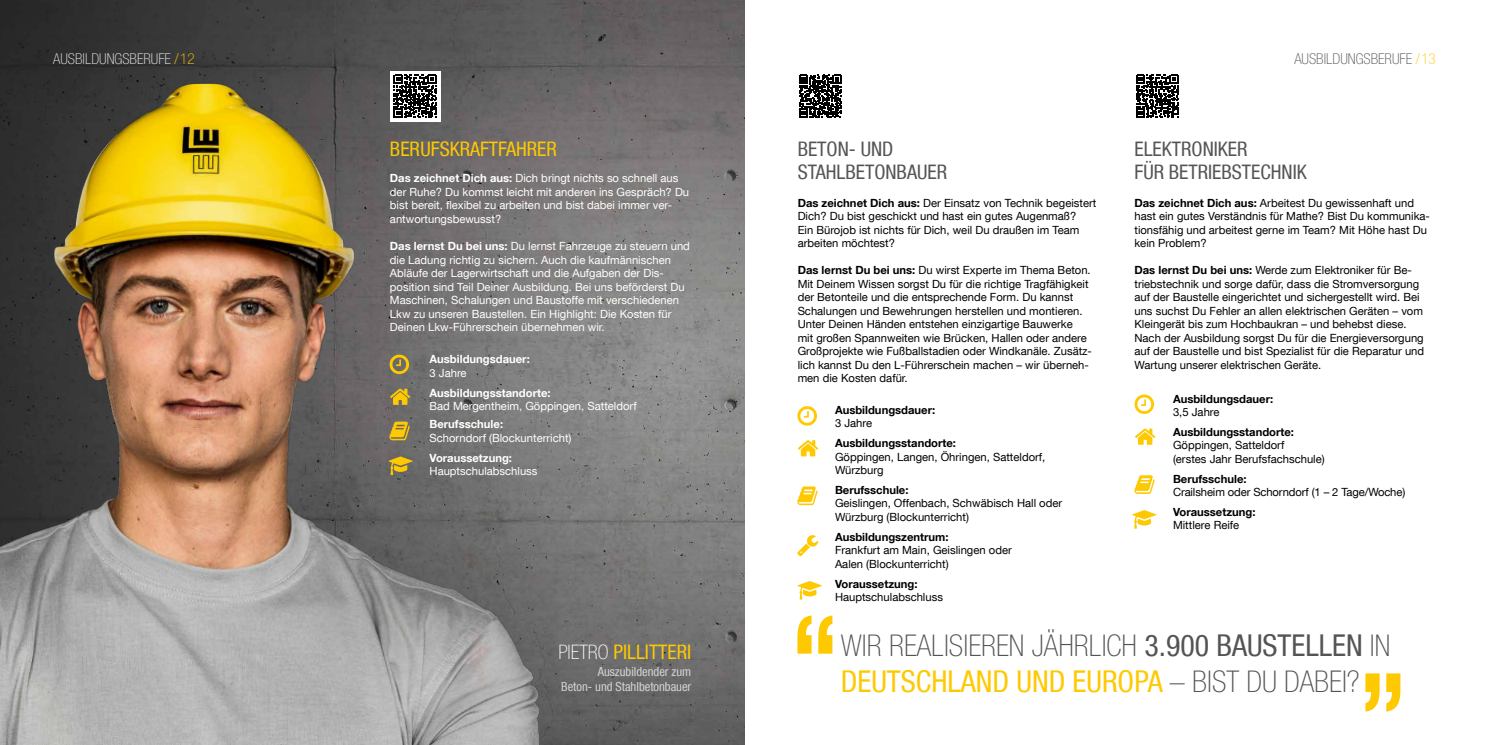
<style>
.page{position:relative;width:1489px;height:745px;background:#fff}
.page>*{position:absolute;margin:0;border:0;box-sizing:border-box;transform-origin:0 0}
.t1{font:700 condensed 118.75px "Helvetica Neue LT Com";color:#fec900;scale:.9 1}
.t2{font:100 condensed 30px "Helvetica Neue LT Pro";color:#535454}
.t3{font:condensed 30px "Helvetica Neue LT Com";color:#fec900}
.t4{font:condensed 20px/22.5px "Helvetica Neue LT Com";color:#535454}
.t5{font:condensed 20px "Helvetica Neue LT Com";color:#fec900}
.t6{font:100 condensed 15px "Helvetica Neue LT Pro";color:#e9eaea}
.t7{font:100 condensed 15px "Helvetica Neue LT Pro";color:#535454}
.t8{font:condensed 12.5px/15px "Helvetica Neue LT Com";color:#d4d5d5;text-align:right}
.t9{font:11.25px/13.5px "Helvetica Neue LT Com";color:#000}
.t10{font:11.25px/13.5px "Helvetica Neue LT Com";color:#fff}
.t11{font:700 11.25px "Helvetica Neue LT Com";color:#000}
.t12{font:700 11.25px "Helvetica Neue LT Com";color:#fff}
.s1{color:#fec900}
.s2{font-weight:700}
.s3{font-family:"Helvetica Neue LT Pro";font-weight:100;color:#fff}
.s4{font-family:"Helvetica Neue LT Com";font-weight:400}
.s5{font-family:"Helvetica Neue LT Pro";font-weight:100;color:#535454}
</style>
<div class="page">
<img style="left:0;top:0;width:744px;height:744px">
<img style="left:0;top:73px;width:694px;height:671px">
<svg style="left:390px;top:71px;width:50px;height:50px"></svg>
<svg style="left:394px;top:75px;width:42px;height:42px"></svg>
<svg style="left:799px;top:75px;width:42px;height:43px"></svg>
<svg style="left:1136px;top:75px;width:42px;height:42px"></svg>
<svg style="left:798px;top:440px;width:20px;height:16px"></svg>
<svg style="left:797px;top:486px;width:20px;height:19px"></svg>
<svg style="left:797px;top:406px;width:20px;height:19px"></svg>
<svg style="left:797px;top:581px;width:25px;height:18px"></svg>
<svg style="left:797px;top:535px;width:21px;height:20px"></svg>
<svg style="left:1135px;top:428px;width:20px;height:16px"></svg>
<svg style="left:1134px;top:475px;width:20px;height:18px"></svg>
<svg style="left:1134px;top:394px;width:19px;height:19px"></svg>
<svg style="left:1132px;top:510px;width:24px;height:18px"></svg>
<svg style="left:390px;top:388px;width:20px;height:16px"></svg>
<svg style="left:389px;top:421px;width:20px;height:19px"></svg>
<svg style="left:389px;top:354px;width:20px;height:20px"></svg>
<svg style="left:388px;top:456px;width:25px;height:18px"></svg>
<h3 class="t6" style="left:53px;top:50px;width:143px">AUSBILDUNGSBERUFE <span class="s1">/12</span></h3>
<h3 class="t5" style="left:390px;top:137px;width:168px">BERUFSKRAFTFAHRER</h3>
<p class="t10" style="left:390px;top:171px;width:301px"><span class="s2">Das zeichnet Dich aus:</span> Dich bringt nichts so schnell aus der Ruhe? Du kommst leicht mit anderen ins Gespräch? Du bist bereit, flexibel zu arbeiten und bist dabei immer ver&shy;antwortungsbewusst?</p>
<p class="t10" style="left:390px;top:239px;width:301px"><span class="s2">Das lernst Du bei uns:</span> Du lernst Fahrzeuge zu steuern und die Ladung richtig zu sichern. Auch die kaufmännischen Abläufe der Lagerwirtschaft und die Aufgaben der Dis&shy;position sind Teil Deiner Ausbildung. Bei uns beförderst Du Maschinen, Schalungen und Baustoffe mit verschiedenen Lkw zu unseren Baustellen. Ein Highlight: Die Kosten für Deinen Lkw-Führerschein übernehmen wir.</p>
<p class="t12" style="left:429px;top:352px;width:102px">Ausbildungsdauer:</p>
<p class="t10" style="left:429px;top:365px;width:39px">3 Jahre</p>
<p class="t12" style="left:429px;top:385px;width:123px">Ausbildungsstandorte:</p>
<p class="t10" style="left:429px;top:399px;width:209px">Bad Mergentheim, Göppingen, Satteldorf</p>
<p class="t12" style="left:429px;top:417px;width:75px">Berufsschule:</p>
<p class="t10" style="left:429px;top:430px;width:143px">Schorndorf (Blockunterricht)</p>
<p class="t12" style="left:429px;top:450px;width:84px">Voraussetzung:</p>
<p class="t10" style="left:429px;top:464px;width:109px">Hauptschulabschluss</p>
<h3 class="t5" style="left:558px;top:639px;width:134px"><span class="s3">PIETRO</span> PILLITTERI</h3>
<p class="t8" style="left:561px;top:663px;width:132px">Auszubildender zum<br>Beton- und Stahlbetonbauer</p>
<h3 class="t4" style="left:797px;top:137px;width:151px">BETON- UND<br>STAHLBETONBAUER</h3>
<p class="t9" style="left:797px;top:195px;width:300px"><span class="s2">Das zeichnet Dich aus:</span> Der Einsatz von Technik begeistert Dich? Du bist geschickt und hast ein gutes Augenmaß?<br>Ein Bürojob ist nichts für Dich, weil Du draußen im Team arbeiten möchtest?</p>
<p class="t9" style="left:797px;top:263px;width:296px"><span class="s2">Das lernst Du bei uns:</span> Du wirst Experte im Thema Beton.<br>Mit Deinem Wissen sorgst Du für die richtige Tragfähigkeit der Betonteile und die entsprechende Form. Du kannst Schalungen und Bewehrungen herstellen und montieren.<br>Unter Deinen Händen entstehen einzigartige Bauwerke<br>mit großen Spannweiten wie Brücken, Hallen oder andere Großprojekte wie Fußballstadien oder Windkanäle. Zusätz&shy;lich kannst Du den L-Führerschein machen – wir überneh&shy;men die Kosten dafür.</p>
<p class="t11" style="left:835px;top:402px;width:102px">Ausbildungsdauer:</p>
<p class="t9" style="left:835px;top:416px;width:39px">3 Jahre</p>
<p class="t11" style="left:835px;top:435px;width:123px">Ausbildungsstandorte:</p>
<p class="t9" style="left:835px;top:449px;width:212px">Göppingen, Langen, Öhringen, Satteldorf,<br>Würzburg</p>
<p class="t11" style="left:835px;top:482px;width:75px">Berufsschule:</p>
<p class="t9" style="left:835px;top:496px;width:229px">Geislingen, Offenbach, Schwäbisch Hall oder<br>Würzburg (Blockunterricht)</p>
<p class="t11" style="left:835px;top:529px;width:115px">Ausbildungszentrum:</p>
<p class="t9" style="left:835px;top:543px;width:178px">Frankfurt am Main, Geislingen oder<br>Aalen (Blockunterricht)</p>
<p class="t11" style="left:835px;top:576px;width:84px">Voraussetzung:</p>
<p class="t9" style="left:835px;top:589px;width:109px">Hauptschulabschluss</p>
<h3 class="t7" style="left:1294px;top:50px;width:143px">AUSBILDUNGSBERUFE <span class="s1">/13</span></h3>
<h3 class="t4" style="left:1134px;top:137px;width:174px">ELEKTRONIKER<br>FÜR BETRIEBSTECHNIK</h3>
<p class="t9" style="left:1134px;top:195px;width:297px"><span class="s2">Das zeichnet Dich aus:</span> Arbeitest Du gewissenhaft und hast ein gutes Verständnis für Mathe? Bist Du kommunika&shy;tionsfähig und arbeitest gerne im Team? Mit Höhe hast Du kein Problem?</p>
<p class="t9" style="left:1134px;top:263px;width:291px"><span class="s2">Das lernst Du bei uns:</span> Werde zum Elektroniker für Be&shy;triebstechnik und sorge dafür, dass die Stromversorgung auf der Baustelle eingerichtet und sichergestellt wird. Bei uns suchst Du Fehler an allen elektrischen Geräten – vom Kleingerät bis zum Hochbaukran – und behebst diese.<br>Nach der Ausbildung sorgst Du für die Energieversorgung auf der Baustelle und bist Spezialist für die Reparatur und Wartung unserer elektrischen Geräte.</p>
<p class="t11" style="left:1172px;top:391px;width:102px">Ausbildungsdauer:</p>
<p class="t9" style="left:1172px;top:405px;width:48px">3,5 Jahre</p>
<p class="t11" style="left:1172px;top:424px;width:123px">Ausbildungsstandorte:</p>
<p class="t9" style="left:1172px;top:438px;width:153px">Göppingen, Satteldorf<br>(erstes Jahr Berufsfachschule)</p>
<p class="t11" style="left:1172px;top:471px;width:75px">Berufsschule:</p>
<p class="t9" style="left:1172px;top:485px;width:234px">Crailsheim oder Schorndorf (1 – 2 Tage/Woche)</p>
<p class="t11" style="left:1172px;top:504px;width:84px">Voraussetzung:</p>
<p class="t9" style="left:1172px;top:518px;width:68px">Mittlere Reife</p>
<h1 class="t1" style="left:790px;top:586px;width:56px">“</h1>
<h2 class="t2" style="left:840px;top:627px;width:551px">WIR REALISIEREN JÄHRLICH <span class="s4">3.900 BAUSTELLEN</span> IN</h2>
<h2 class="t3" style="left:840px;top:663px;width:520px">DEUTSCHLAND UND EUROPA <span class="s5">– BIST DU DABEI?</span></h2>
<h1 class="t1" style="left:1407px;top:739px;width:56px;rotate:-180deg">“</h1>
</div>
